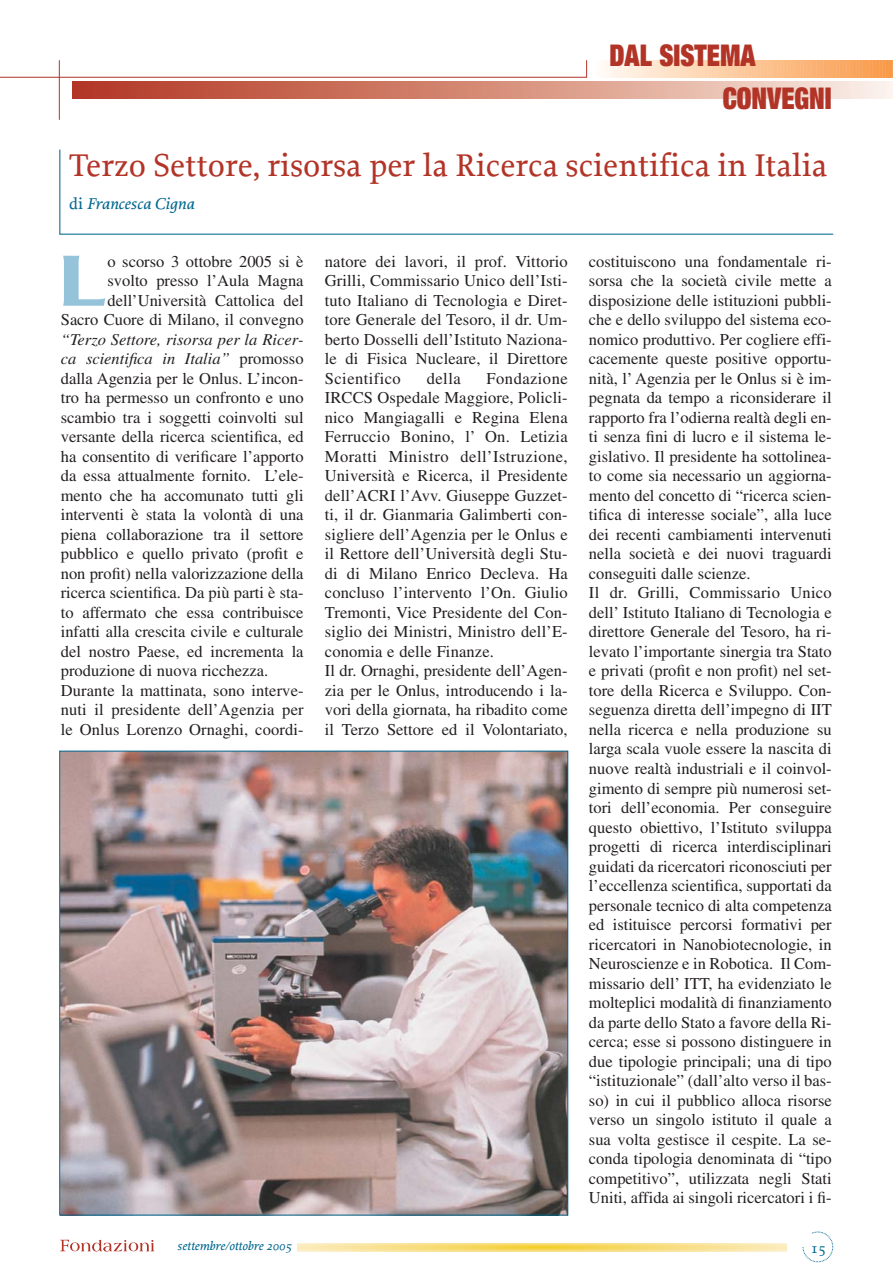
<style>
.page{position:relative;width:893px;height:1285px;background:#fff}
.page>*{position:absolute;margin:0;border:0;box-sizing:border-box;transform-origin:0 0}
.t1{font:500 78px "Serpentine";color:#94c3da}
.t2{font:500 33px "Proforma";color:#b23427}
.t3{font:900 expanded 30px "Helvetica Neue";color:#b23427;scale:.88 1}
.t4{font:16.5px/19.5px "Times";color:#231f20}
.t5{font:italic 500 16.5px "Proforma";color:#00678f}
.t6{font:500 15px "Proforma";color:#00678f}
.t7{font:italic 500 12.75px "Proforma";color:#00678f}
.s1{font-style:normal}
.s2{font-style:italic}
</style>
<div class="page">
<hr style="left:0;top:77px;width:587px;height:1px;background:#b23427">
<hr style="left:59px;top:60px;width:1px;height:60px;background:#b23427">
<svg style="left:72px;top:60px;width:821px;height:38px"></svg>
<svg style="left:297px;top:1243px;width:489px;height:8px;background:#f8df87"></svg>
<svg style="left:803px;top:1231px;width:30px;height:30px"></svg>
<svg style="left:60px;top:1239px;width:94px;height:12px"></svg>
<svg style="left:59px;top:149px;width:775px;height:86px"></svg>
<img style="left:61px;top:752px;width:505px;height:461px">
<h3 class="t3" style="left:609px;top:45px;width:168px">DAL SISTEMA</h3>
<h3 class="t3" style="left:723px;top:87px;width:125px">CONVEGNI</h3>
<h2 class="t2" style="left:69px;top:152px;width:760px">Terzo Settore, risorsa per la Ricerca scientifica in Italia</h2>
<p class="t5" style="left:69px;top:197px;width:126px"><span class="s1">di</span> Francesca Cigna</p>
<p class="t4" style="left:61px;top:253px;width:244px;text-align:right">o scorso 3 ottobre 2005 si è<br>svolto presso l’Aula Magna dell’Università Cattolica del<br>Sacro Cuore di Milano, il convegno</p>
<p class="t4" style="left:61px;top:331px;width:244px"><span class="s2">“Terzo Settore, risorsa per la Ricer&shy;ca scientifica in Italia”</span> promosso dalla Agenzia per le Onlus. L’incon&shy;tro ha permesso un confronto e uno scambio tra i soggetti coinvolti sul versante della ricerca scientifica, ed ha consentito di verificare l’apporto da essa attualmente fornito. L’ele&shy;mento che ha accomunato tutti gli interventi è stata la volontà di una piena collaborazione tra il settore pubblico e quello privato (profit e non profit) nella valorizzazione della ricerca scientifica. Da più parti è sta&shy;to affermato che essa contribuisce infatti alla crescita civile e culturale del nostro Paese, ed incrementa la produzione di nuova ricchezza.<br>Durante la mattinata, sono interve&shy;nuti il presidente dell’Agenzia per le Onlus Lorenzo Ornaghi, coordi-</p>
<h1 class="t1" style="left:61px;top:256px;width:48px">L</h1>
<p class="t4" style="left:325px;top:253px;width:244px;text-align:justify">natore dei lavori, il prof. Vittorio Grilli, Commissario Unico dell’Isti&shy;tuto Italiano di Tecnologia e Diret&shy;tore Generale del Tesoro, il dr. Um&shy;berto Dosselli dell’Istituto Naziona&shy;le di Fisica Nucleare, il Direttore Scientifico</p>
<p class="t4" style="left:325px;top:370px;width:244px;text-indent:162px">Fondazione IRCCS Ospedale Maggiore, Policli&shy;nico Mangiagalli e Regina Elena Ferruccio Bonino, l’ On. Letizia Moratti Ministro dell’Istruzione, Università e Ricerca, il Presidente dell’ACRI l’Avv. Giuseppe Guzzet&shy;ti, il dr. Gianmaria Galimberti con&shy;sigliere dell’Agenzia per le Onlus e il Rettore dell’Università degli Stu&shy;di di Milano Enrico Decleva. Ha concluso l’intervento l’On. Giulio Tremonti, Vice Presidente del Con&shy;siglio dei Ministri, Ministro dell’E&shy;conomia e delle Finanze.<br>Il dr. Ornaghi, presidente dell’Agen&shy;zia per le Onlus, introducendo i la&shy;vori della giornata, ha ribadito come il Terzo Settore ed il Volontariato,</p>
<p class="t4" style="left:427px;top:370px;width:35px">della</p>
<p class="t4" style="left:589px;top:253px;width:244px">costituiscono una fondamentale ri&shy;sorsa che la società civile mette a disposizione delle istituzioni pubbli&shy;che e dello sviluppo del sistema eco&shy;nomico produttivo. Per cogliere effi&shy;cacemente queste positive opportu&shy;nità, l’ Agenzia per le Onlus si è im&shy;pegnata da tempo a riconsiderare il rapporto fra l’odierna realtà degli en&shy;ti senza fini di lucro e il sistema le&shy;gislativo. Il presidente ha sottolinea&shy;to come sia necessario un aggiorna&shy;mento del concetto di “ricerca scien&shy;tifica di interesse sociale”, alla luce dei recenti cambiamenti intervenuti nella società e dei nuovi traguardi conseguiti dalle scienze.<br>Il dr. Grilli, Commissario Unico dell’ Istituto Italiano di Tecnologia e direttore Generale del Tesoro, ha ri&shy;levato l’importante sinergia tra Stato e privati (profit e non profit) nel set&shy;tore della Ricerca e Sviluppo. Con&shy;seguenza diretta dell’impegno di IIT nella ricerca e nella produzione su larga scala vuole essere la nascita di nuove realtà industriali e il coinvol&shy;gimento di sempre più numerosi set&shy;tori dell’economia. Per conseguire questo obiettivo, l’Istituto sviluppa progetti di ricerca interdisciplinari guidati da ricercatori riconosciuti per l’eccellenza scientifica, supportati da personale tecnico di alta competenza ed istituisce percorsi formativi per ricercatori in Nanobiotecnologie, in Neuroscienze e in Robotica. Il Com&shy;missario dell’ ITT, ha evidenziato le molteplici modalità di finanziamento da parte dello Stato a favore della Ri&shy;cerca; esse si possono distinguere in due tipologie principali; una di tipo “istituzionale” (dall’alto verso il bas&shy;so) in cui il pubblico alloca risorse verso un singolo istituto il quale a sua volta gestisce il cespite. La se&shy;conda tipologia denominata di “tipo competitivo”, utilizzata negli Stati Uniti, affida ai singoli ricercatori i fi-</p>
<p class="t7" style="left:177px;top:1240px;width:116px">settembre/ottobre 2005</p>
<p class="t6" style="left:811px;top:1241px;width:16px">15</p>
</div>
